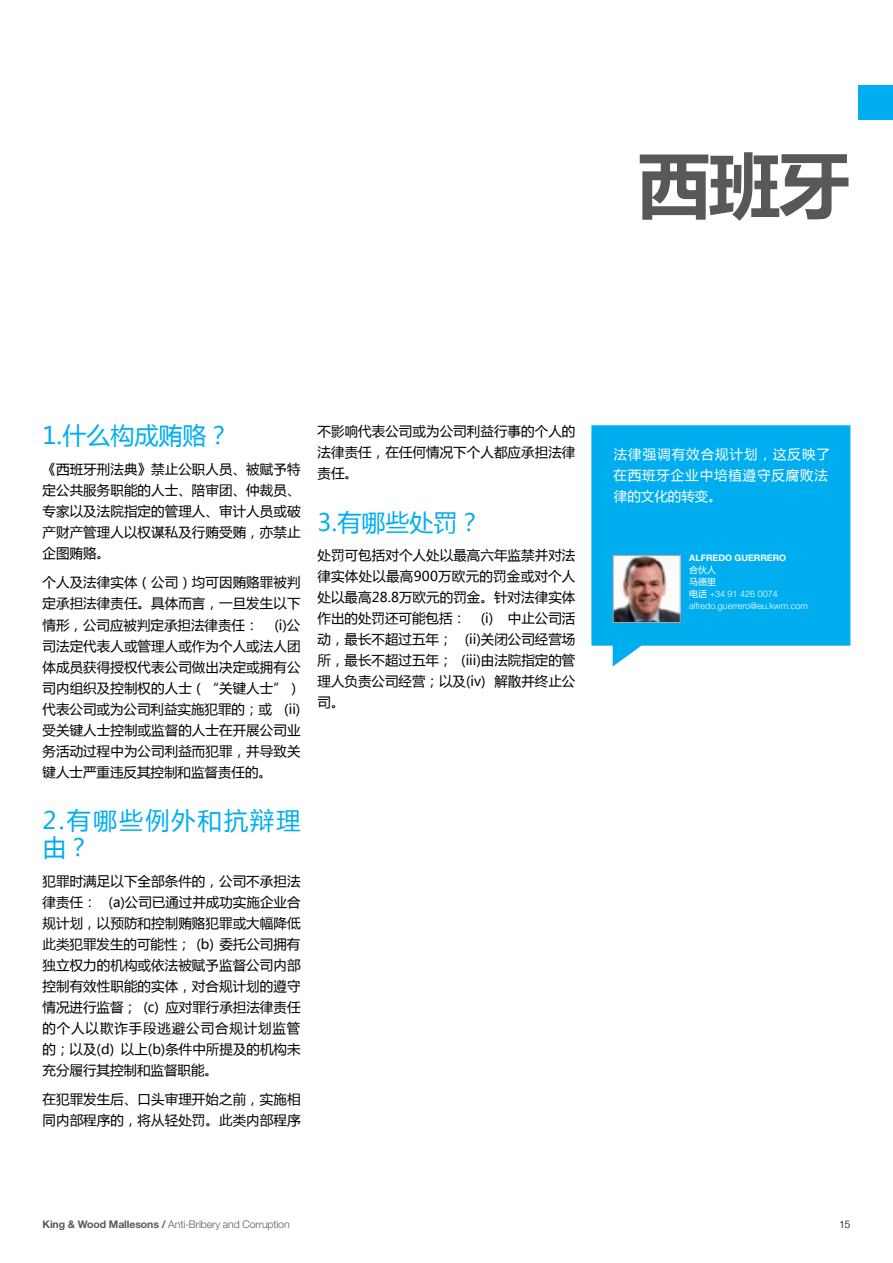
<style>
.page{position:relative;width:893px;height:1263px;background:#fff}
.page>*{position:absolute;margin:0;border:0;box-sizing:border-box;transform-origin:0 0}
.t1{font:700 72px "Microsoft Ya Hei";color:#58585b}
.t2{font:24px "Microsoft Ya Hei";color:#00aeef}
.t3{font:24px/27px "Microsoft Ya Hei";letter-spacing:.09em;color:#00aeef}
.t4{font:13.5px/21px "Microsoft Ya Hei";letter-spacing:.005em;color:#000;text-align:justify}
.t5{font:13.5px/21px "Microsoft Ya Hei";letter-spacing:.065em;color:#fff}
.t6{font:300 10.5px "Helvetica Neue LT Std";letter-spacing:-.01em;color:#58585b}
.t7{font:300 10.5px "Helvetica Neue LT Std";color:#000}
.t8{font:300 9px/12px "Helvetica Neue LT Std";color:#fff}
.t9{font:700 9px "Helvetica Neue LT Std";color:#fff}
.t10{font:9px/12px "Microsoft Ya Hei";color:#fff}
.s1{font-family:"Microsoft Ya Hei";font-weight:400}
.s2{font-weight:700}
</style>
<div class="page">
<div style="left:859px;top:85px;width:34px;height:34px;background:#00aeef"></div>
<svg style="left:591px;top:425px;width:259px;height:241px;background:#18b5f0"></svg>
<img style="left:615px;top:557px;width:64px;height:64px">
<div style="left:613px;top:555px;width:68px;height:68px;border:1px solid #a7a9ac"></div>
<h1 class="t1" style="left:638px;top:134px;width:214px">西班牙</h1>
<h2 class="t2" style="left:43px;top:420px;width:189px">1.什么构成贿赂？</h2>
<p class="t4" style="left:43px;top:458px;width:259px">《西班牙刑法典》禁止公职人员、被赋予特定公共服务职能的人士、陪审团、仲裁员、专家以及法院指定的管理人、审计人员或破产财产管理人以权谋私及行贿受贿，亦禁止企图贿赂。</p>
<p class="t4" style="left:43px;top:572px;width:259px">个人及法律实体（公司）均可因贿赂罪被判定承担法律责任。具体而言，一旦发生以下情形，公司应被判定承担法律责任： (i)公司法定代表人或管理人或作为个人或法人团体成员获得授权代表公司做出决定或拥有公司内组织及控制权的人士（“关键人士”）代表公司或为公司利益实施犯罪的；或 (ii)受关键人士控制或监督的人士在开展公司业务活动过程中为公司利益而犯罪，并导致关键人士严重违反其控制和监督责任的。</p>
<h2 class="t3" style="left:43px;top:806px;width:259px">2.有哪些例外和抗辩理由？</h2>
<p class="t4" style="left:43px;top:870px;width:259px">犯罪时满足以下全部条件的，公司不承担法律责任： (a)公司已通过并成功实施企业合规计划，以预防和控制贿赂犯罪或大幅降低此类犯罪发生的可能性； (b) 委托公司拥有独立权力的机构或依法被赋予监督公司内部控制有效性职能的实体，对合规计划的遵守情况进行监督； (c) 应对罪行承担法律责任的个人以欺诈手段逃避公司合规计划监管的；以及(d) 以上(b)条件中所提及的机构未充分履行其控制和监督职能。</p>
<p class="t4" style="left:43px;top:1088px;width:259px">在犯罪发生后、口头审理开始之前，实施相同内部程序的，将从轻处罚。此类内部程序</p>
<p class="t4" style="left:317px;top:420px;width:259px">不影响代表公司或为公司利益行事的个人的法律责任，在任何情况下个人都应承担法律责任。</p>
<h2 class="t2" style="left:317px;top:506px;width:165px">3.有哪些处罚？</h2>
<p class="t4" style="left:317px;top:544px;width:259px">处罚可包括对个人处以最高六年监禁并对法律实体处以最高900万欧元的罚金或对个人处以最高28.8万欧元的罚金。针对法律实体作出的处罚还可能包括： (i) 中止公司活动，最长不超过五年； (ii)关闭公司经营场所，最长不超过五年； (iii)由法院指定的管理人负责公司经营；以及(iv) 解散并终止公司。</p>
<p class="t5" style="left:614px;top:443px;width:218px">法律强调有效合规计划，这反映了在西班牙企业中培植遵守反腐败法律的文化的转变。</p>
<p class="t9" style="left:689px;top:553px;width:99px">ALFREDO GUERRERO</p>
<p class="t10" style="left:689px;top:564px;width:28px">合伙人马德里</p>
<p class="t8" style="left:689px;top:588px;width:120px"><span class="s1">电话</span> +34 91 426 0074 alfredo.guerrero@eu.kwm.com</p>
<p class="t6" style="left:43px;top:1218px;width:249px"><span class="s2">KING &amp; WOOD MALLESONS /</span> Anti-Bribery and Corruption</p>
<p class="t7" style="left:839px;top:1218px;width:13px">15</p>
</div>
